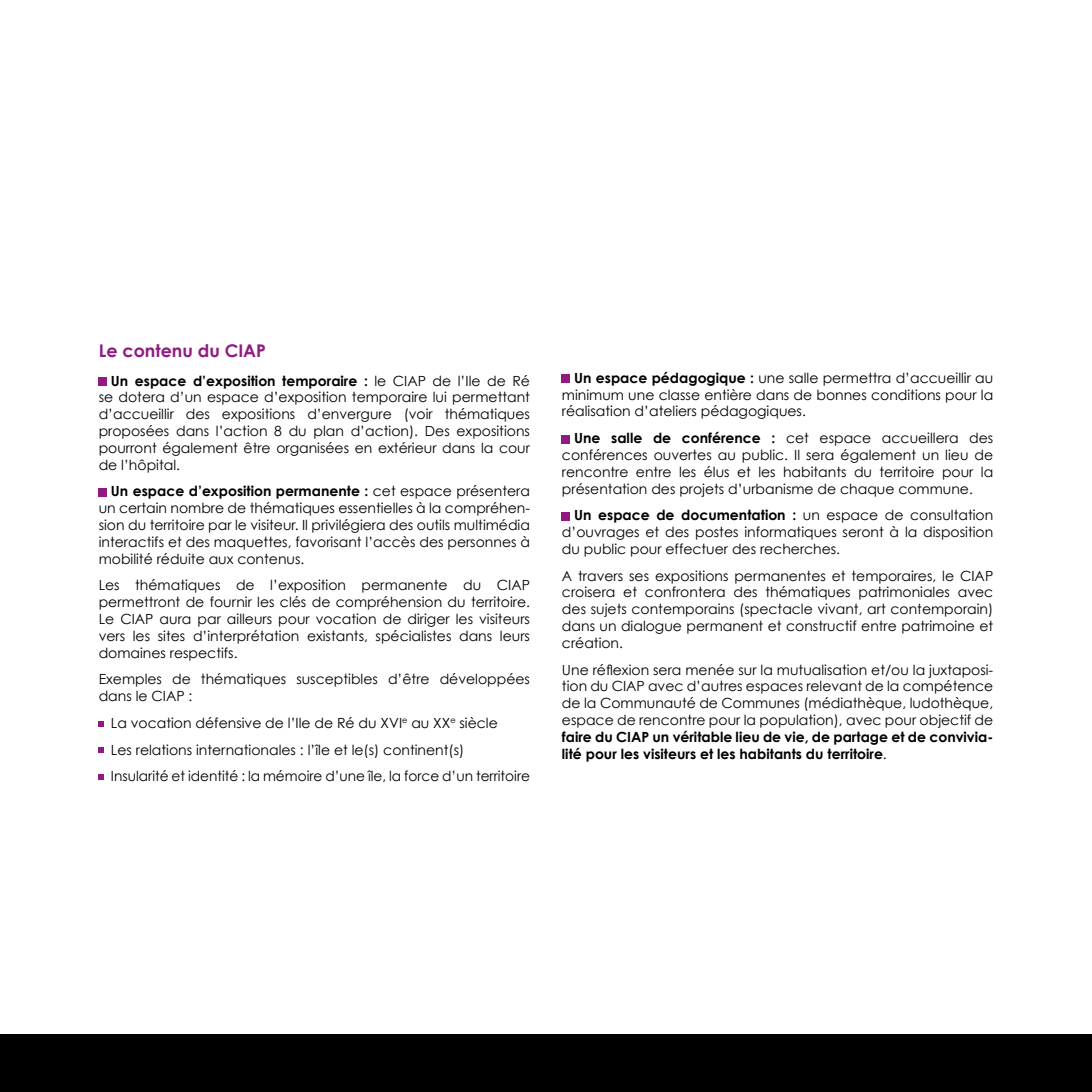
<style>
.page{position:relative;width:1092px;height:1092px;background:#fff}
.page>*{position:absolute;margin:0;border:0;box-sizing:border-box;transform-origin:0 0}
.t1{font:700 17.5px "Century Gothic";color:#901a81}
.t2{font:14px/16.8px "Century Gothic";color:#000;text-align:justify}
.t3{font:700 14px/16.8px "Century Gothic";color:#000}
.s1{font-weight:700}
.s2{font-weight:400}
</style>
<div class="page">
<div style="left:0;top:1033px;width:1091px;height:58px;background:#000"></div>
<div style="left:99px;top:377px;width:8px;height:8px;background:#901a81"></div>
<div style="left:99px;top:488px;width:8px;height:8px;background:#901a81"></div>
<svg style="left:99px;top:721px;width:5px;height:5px"></svg>
<svg style="left:99px;top:747px;width:5px;height:5px"></svg>
<svg style="left:99px;top:774px;width:5px;height:5px"></svg>
<div style="left:562px;top:375px;width:8px;height:8px;background:#901a81"></div>
<div style="left:562px;top:435px;width:8px;height:8px;background:#901a81"></div>
<div style="left:562px;top:512px;width:8px;height:8px;background:#901a81"></div>
<p class="t1" style="left:99px;top:340px;width:169px">Le contenu du CIAP</p>
<p class="t2" style="left:99px;top:372px;width:433px;text-indent:12px"><span class="s1">Un espace d’exposition temporaire :</span> le CIAP de l’Ile de Ré se dotera d’un espace d’exposition temporaire lui permettant d’accueillir des expositions d’envergure (voir thématiques proposées dans l’action 8 du plan d’action). Des expositions pourront également être organisées en extérieur dans la cour de l’hôpital.</p>
<p class="t2" style="left:99px;top:482px;width:433px;text-indent:12px"><span class="s1">Un espace d’exposition permanente :</span> cet espace présentera un certain nombre de thématiques essentielles à la compréhen&shy;sion du territoire par le visiteur. Il privilégiera des outils multimédia interactifs et des maquettes, favorisant l’accès des personnes à mobilité réduite aux contenus.</p>
<p class="t2" style="left:99px;top:576px;width:433px">Les thématiques de l’exposition permanente du CIAP permettront de fournir les clés de compréhension du territoire.<br>Le CIAP aura par ailleurs pour vocation de diriger les visiteurs vers les sites d’interprétation existants, spécialistes dans leurs domaines respectifs.</p>
<p class="t2" style="left:99px;top:670px;width:433px">Exemples de thématiques susceptibles d’être développées dans le CIAP :</p>
<p class="t2" style="left:111px;top:709px;width:420px;line-height:26.8px;text-align:left">La vocation défensive de l’Ile de Ré du XVI<sup>e</sup> au XX<sup>e</sup> siècle<br>Les relations internationales : l’île et le(s) continent(s)<br>Insularité et identité : la mémoire d’une île, la force d’un territoire</p>
<p class="t2" style="left:562px;top:369px;width:433px;text-indent:12px"><span class="s1">Un espace pédagogique :</span> une salle permettra d’accueillir au minimum une classe entière dans de bonnes conditions pour la réalisation d’ateliers pédagogiques.</p>
<p class="t2" style="left:562px;top:429px;width:433px;text-indent:12px"><span class="s1">Une salle de conférence :</span> cet espace accueillera des conférences ouvertes au public. Il sera également un lieu de rencontre entre les élus et les habitants du territoire pour la présentation des projets d’urbanisme de chaque commune.</p>
<p class="t2" style="left:562px;top:506px;width:433px;text-indent:12px"><span class="s1">Un espace de documentation :</span> un espace de consultation d’ouvrages et des postes informatiques seront à la disposition du public pour effectuer des recherches.</p>
<p class="t2" style="left:562px;top:567px;width:433px">A travers ses expositions permanentes et temporaires, le CIAP croisera et confrontera des thématiques patrimoniales avec des sujets contemporains (spectacle vivant, art contemporain) dans un dialogue permanent et constructif entre patrimoine et création.</p>
<p class="t2" style="left:562px;top:661px;width:433px">Une réflexion sera menée sur la mutualisation et/ou la juxtaposi&shy;tion du CIAP avec d’autres espaces relevant de la compétence de la Communauté de Communes (médiathèque, ludothèque, espace de rencontre pour la population), avec pour objectif de</p>
<p class="t3" style="left:562px;top:728px;width:433px">faire du CIAP un véritable lieu de vie, de partage et de convivia&shy;lité pour les visiteurs et les habitants du territoire<span class="s2">.</span></p>
</div>
